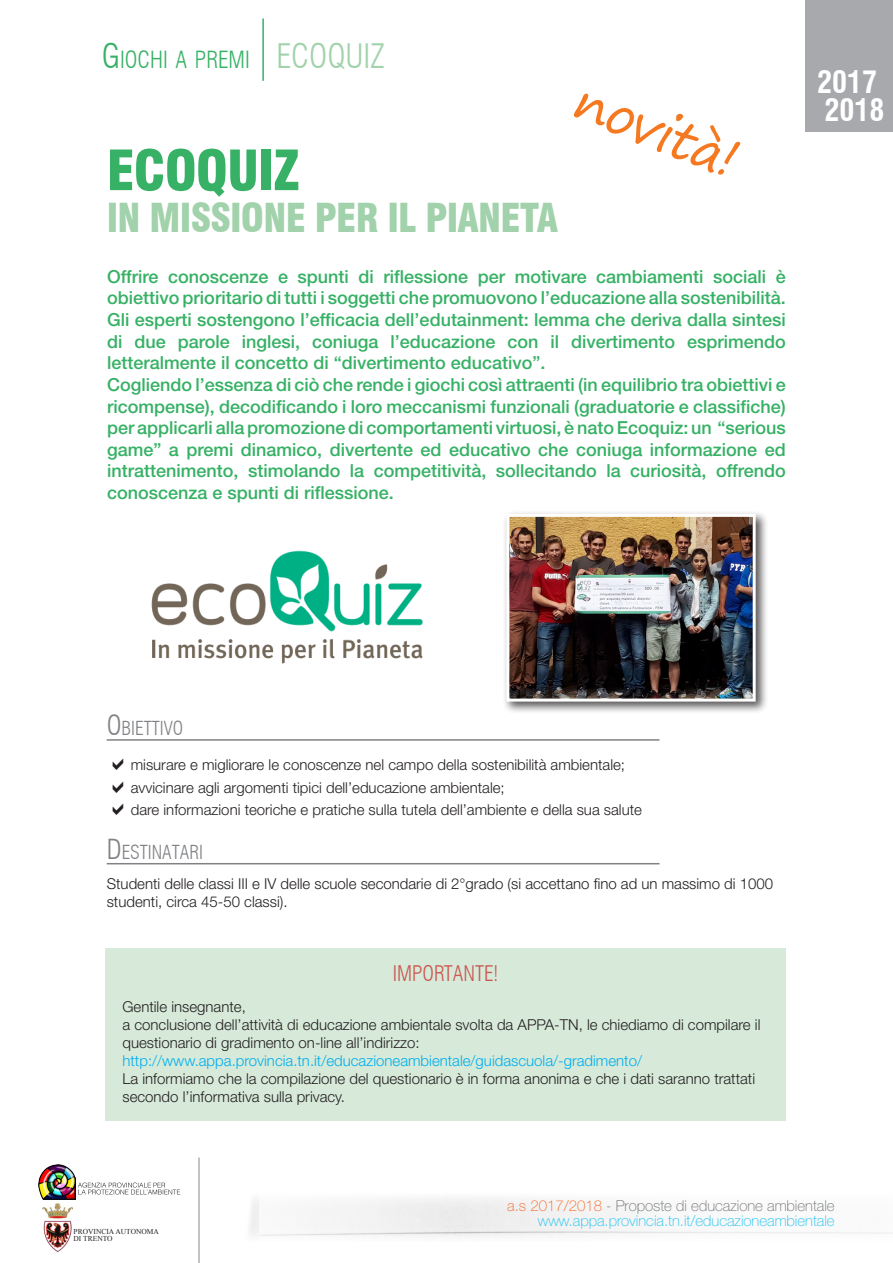
<style>
.page{position:relative;width:893px;height:1263px;background:#fff}
.page>*{position:absolute;margin:0;border:0;box-sizing:border-box;transform-origin:0 0}
.Titolone{font:900 condensed 54px "Swiss 721 BT";letter-spacing:-.02em;color:#36b165}
.t1{font:52.5px "Segoe Print";color:#f47921}
.Titolone-2{font:900 condensed 39px "Swiss 721 BT";letter-spacing:-.02em;color:#a1d2ab}
.t2{font:700 condensed 30px/27.8px "Swiss 721 BT";color:#fff}
.t3{font:300 condensed 23.1px "Swiss 721 BT";color:#36b165}
.Titolo_schede{font:300 condensed 21px "Swiss 721 BT";color:#ca5751}
.Titoletto{font:300 condensed 18.9px "Swiss 721 BT";color:#808285}
.testo{font:500 18px/21.6px "Helvetica Neue LT Std";color:#36b165;text-align:justify}
.testo-2{font:300 15px/18px "Helvetica Neue LT Std";color:#231f20}
.elenco{font:300 15px "Helvetica Neue LT Std";color:#231f20}
.t4{font:100 15px/15px "Helvetica Neue LT Std";color:#15c0f2;text-align:right}
.testo-3{font:300 15px "Helvetica Neue LT Std";color:#00aeef}
.t5{font:7.5px/7.5px "Times New Roman";color:#231f20}
.s1{font-size:33px}
.s2{font-size:33px;color:#a1d2ab}
.s3{font-size:27px}
.s4{color:#f36421}
.s5{color:#6c6d70}
</style>
<div class="page">
<div style="left:805px;top:0;width:88px;height:131px;background:#a8a9ad"></div>
<hr style="left:198px;top:1157px;width:2px;height:106px;background:#939598">
<img style="left:43px;top:1203px;width:30px;height:48px">
<img style="left:38px;top:1164px;width:37px;height:35px">
<svg style="left:78px;top:1182px;width:102px;height:12px"></svg>
<hr style="left:262px;top:18px;width:2px;height:63px;background:#36b165">
<hr style="left:107px;top:739px;width:552px;height:2px;background:#808285">
<hr style="left:107px;top:863px;width:552px;height:1px;background:#808285">
<div style="left:105px;top:948px;width:681px;height:172px;background:#d7ead9"></div>
<img style="left:151px;top:550px;width:272px;height:114px">
<div style="left:503px;top:510px;width:265px;height:204px;background:#231f20;opacity:.75"></div>
<img style="left:510px;top:518px;width:242px;height:180px">
<div style="left:506px;top:514px;width:250px;height:188px;border:3px solid #fff"></div>
<p class="t3" style="left:102px;top:46px;width:284px"><span class="s1">G</span>IOCHI A PREMI <span class="s2">ECOQUIZ</span></p>
<p class="t1" style="left:595px;top:54px;width:173px;rotate:22deg">novità!</p>
<p class="Titolone" style="left:107px;top:138px;width:195px">ECOQUIZ</p>
<p class="Titolone-2" style="left:107px;top:195px;width:453px">IN MISSIONE PER IL PIANETA</p>
<p class="testo" style="left:107px;top:265px;width:680px">Offrire conoscenze e spunti di riflessione per motivare cambiamenti sociali è obiettivo prioritario di tutti i soggetti che promuovono l’educazione alla sostenibilità.<br>Gli esperti sostengono l’efficacia dell’edutainment: lemma che deriva dalla sintesi di due parole inglesi, coniuga l’educazione con il divertimento esprimendo letteralmente il concetto di “divertimento educativo”.</p>
<p class="testo" style="left:107px;top:373px;width:680px">Cogliendo l’essenza di ciò che rende i giochi così attraenti (in equilibrio tra obiettivi e ricompense), decodificando i loro meccanismi funzionali (graduatorie e classifiche) per applicarli alla promozione di comportamenti virtuosi, è nato Ecoquiz: un “serious game” a premi dinamico, divertente ed educativo che coniuga informazione ed intrattenimento, stimolando la competitività, sollecitando la curiosità, offrendo conoscenza e spunti di riflessione.</p>
<h3 class="t2" style="left:817px;top:68px;width:69px">2017<br>2018</h3>
<p class="Titoletto" style="left:107px;top:717px;width:78px"><span class="s3">O</span> BIETTIVO</p>
<p class="elenco" style="left:131px;top:756px;width:496px">misurare e migliorare le conoscenze nel campo della sostenibilità ambientale;</p>
<p class="elenco" style="left:131px;top:778px;width:376px">avvicinare agli argomenti tipici dell’educazione ambientale;</p>
<p class="elenco" style="left:131px;top:801px;width:513px">dare informazioni teoriche e pratiche sulla tutela dell’ambiente e della sua salute</p>
<p class="Titoletto" style="left:107px;top:840px;width:98px"><span class="s3">D</span>ESTINATARI</p>
<p class="testo-2" style="left:107px;top:875px;width:668px">Studenti delle classi III e IV delle scuole secondarie di 2°grado (si accettano fino ad un massimo di 1000 studenti, circa 45-50 classi).</p>
<p class="Titolo_schede" style="left:393px;top:961px;width:11px">IMPORTANTE</p>
<p class="Titolo_schede" style="left:494px;top:961px;width:6px">!</p>
<p class="testo-2" style="left:122px;top:997px;width:125px">Gentile insegnante,</p>
<p class="testo-2" style="left:122px;top:1015px;width:639px">a conclusione dell’attività di educazione ambientale svolta da APPA-TN, le chiediamo di compilare il questionario di gradimento on-line all’indirizzo:</p>
<p class="testo-3" style="left:122px;top:1051px;width:521px">http://www.appa.provincia.tn.it/educazioneambientale/guidascuola/-gradimento/</p>
<p class="testo-2" style="left:122px;top:1069px;width:634px">La informiamo che la compilazione del questionario è in forma anonima e che i dati saranno trattati secondo l’informativa sulla privacy.</p>
<p class="t5" style="left:74px;top:1227px;width:87px">PROVINCIA AUTONOMA<br>DI TRENTO</p>
<p class="t4" style="left:507px;top:1198px;width:329px"><span class="s4">a.s 2017/2018</span> <span class="s5">- Proposte di educazione ambientale </span>www.appa.provincia.tn.it/educazioneambientale</p>
</div>
